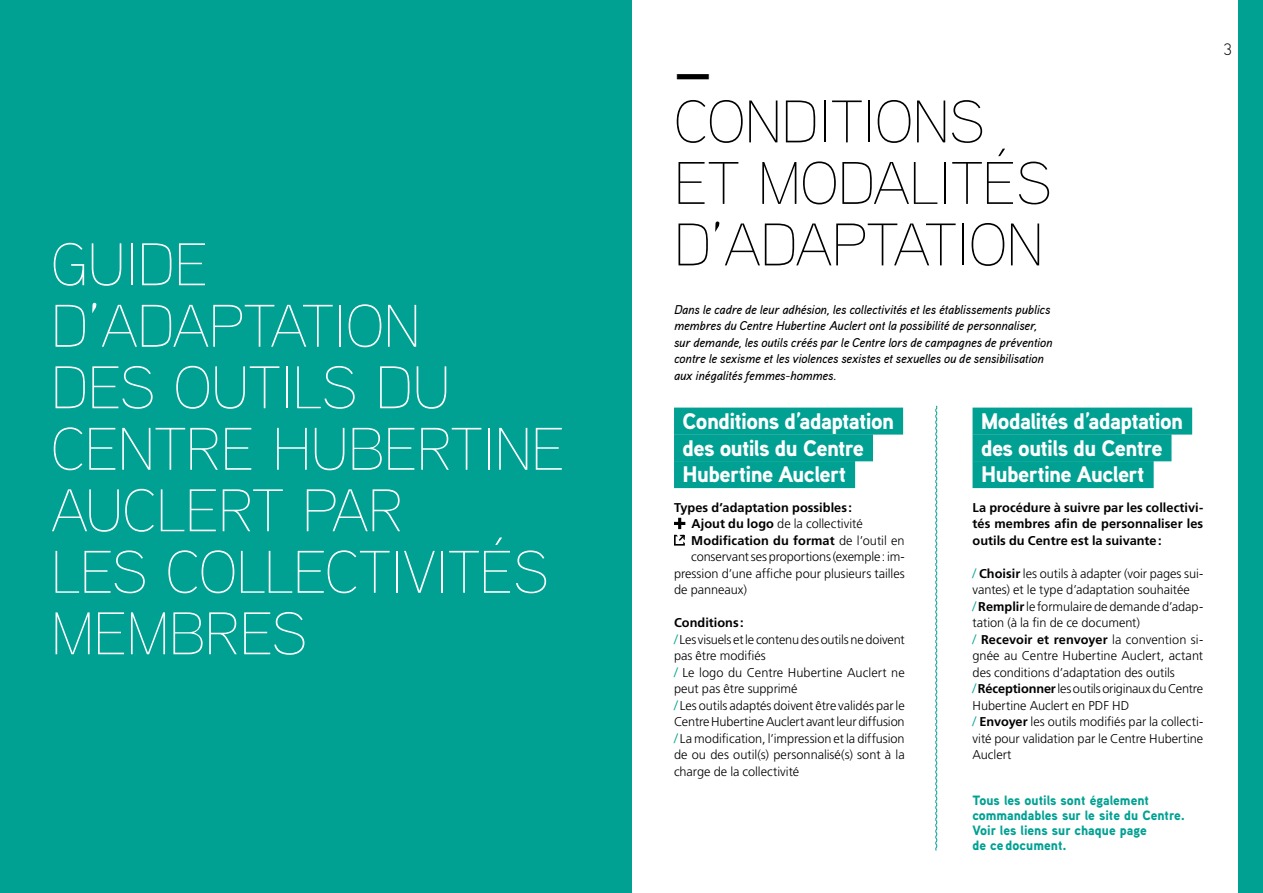
<style>
.page{position:relative;width:1263px;height:893px;background:#fff}
.page>*{position:absolute;margin:0;border:0;box-sizing:border-box;transform-origin:0 0}
.t1{font:100 60px/61.5px "Aaux Pro OT";letter-spacing:-.01em;color:#fff}
.t2{font:100 60px/61.5px "Aaux Pro OT";letter-spacing:-.01em;color:#000}
.t3{font:900 49.5px "Aaux Pro OT";color:#000}
.t4{font:900 22.5px/26.7px "Aaux Pro OT";letter-spacing:-.03em;color:#fff}
.t5{font:300 16.5px "Aaux Pro OT";color:#000}
.t6{font:900 13.5px/15px "Aaux Pro OT";color:#00a193}
.t7{font:300 12.75px/16.5px "Frutiger LT Std";letter-spacing:-.005em;color:#000}
.t8{font:italic 500 12.75px/16.5px "Aaux Pro OT";letter-spacing:-.01em;color:#000}
.t9{font:700 12.75px/16.5px "Frutiger LT Std";letter-spacing:.005em;color:#000;text-align:justify}
.s1{font-weight:700}
.s2{font-weight:300}
.s3{font-size:13.5px;color:#00a193}
</style>
<div class="page">
<div style="left:0;top:0;width:631px;height:893px;background:#00a193"></div>
<div style="left:674px;top:408px;width:229px;height:27px;background:#00a193"></div>
<div style="left:674px;top:434px;width:199px;height:27px;background:#00a193"></div>
<div style="left:674px;top:461px;width:181px;height:27px;background:#00a193"></div>
<svg style="left:674px;top:518px;width:12px;height:28px"></svg>
<div style="left:972px;top:408px;width:220px;height:27px;background:#00a193"></div>
<div style="left:972px;top:434px;width:199px;height:27px;background:#00a193"></div>
<div style="left:972px;top:461px;width:182px;height:27px;background:#00a193"></div>
<div style="left:1239px;top:0;width:24px;height:893px;background:#00a193"></div>
<svg style="left:935px;top:405px;width:2px;height:446px"></svg>
<h1 class="t1" style="left:51px;top:232px;width:515px">GUIDE<br>D’ADAPTATION<br>DES OUTILS DU<br>CENTRE HUBERTINE<br>AUCLERT PAR<br>LES COLLECTIVITÉS<br>MEMBRES</h1>
<h2 class="t3" style="left:674px;top:41px;width:39px">—</h2>
<h1 class="t2" style="left:674px;top:89px;width:379px">CONDITIONS<br>ET MODALITÉS<br>D’ADAPTATION</h1>
<p class="t8" style="left:674px;top:300px;width:380px">Dans le cadre de leur adhésion, les collectivités et les établissements publics membres du Centre Hubertine Auclert ont la possibilité de personnaliser, sur demande, les outils créés par le Centre lors de campagnes de prévention contre le sexisme et les violences sexistes et sexuelles ou de sensibilisation aux inégalités femmes-hommes.</p>
<h3 class="t4" style="left:682px;top:407px;width:213px">Conditions d’adaptation des outils du Centre<br>Hubertine Auclert</h3>
<p class="t9" style="left:674px;top:499px;width:180px">Types d’adaptation possibles:</p>
<p class="t7" style="left:692px;top:516px;width:173px"><span class="s1">Ajout du logo</span> de la collectivité</p>
<p class="t9" style="left:691px;top:532px;width:215px">Modification du format <span class="s2">de l’outil en</span></p>
<p class="t7" style="left:691px;top:549px;width:215px">conservant ses proportions (exemple: im-</p>
<p class="t7" style="left:674px;top:565px;width:232px">pression d’une affiche pour plusieurs tailles</p>
<p class="t7" style="left:674px;top:582px;width:75px">de panneaux)</p>
<p class="t7" style="left:674px;top:615px;width:232px"><span class="s1">Conditions:<br></span><span class="s3">/</span> Les visuels et le contenu des outils ne doivent pas être modifiés<br><span class="s3">/</span> Le logo du Centre Hubertine Auclert ne peut pas être supprimé<br><span class="s3">/</span> Les outils adaptés doivent être validés par le Centre Hubertine Auclert avant leur diffusion <span class="s3">/</span> La modification, l’impression et la diffusion de ou des outil(s) personnalisé(s) sont à la charge de la collectivité</p>
<h3 class="t4" style="left:981px;top:407px;width:204px">Modalités d’adaptation des outils du Centre<br>Hubertine Auclert</h3>
<p class="t9" style="left:972px;top:499px;width:232px">La procédure à suivre par les collectivi&shy;tés membres afin de personnaliser les outils du Centre est la suivante:</p>
<p class="t7" style="left:972px;top:565px;width:232px"><span class="s3">/</span> <span class="s1">Choisir</span> les outils à adapter (voir pages sui&shy;vantes) et le type d’adaptation souhaitée<br><span class="s3">/</span> <span class="s1">Remplir</span> le formulaire de demande d’adap&shy;tation (à la fin de ce document)<br><span class="s3">/</span> <span class="s1">Recevoir et renvoyer</span> la convention si&shy;gnée au Centre Hubertine Auclert, actant des conditions d’adaptation des outils<br><span class="s3">/</span> <span class="s1">Réceptionner</span> les outils originaux du Centre Hubertine Auclert en PDF HD<br><span class="s3">/</span> <span class="s1">Envoyer</span> les outils modifiés par la collecti&shy;vité pour validation par le Centre Hubertine Auclert</p>
<p class="t6" style="left:972px;top:793px;width:214px">Tous les outils sont également commandables sur le site du Centre.<br>Voir les liens sur chaque page<br>de ce document.</p>
<p class="t5" style="left:1224px;top:39px;width:10px">3</p>
</div>
